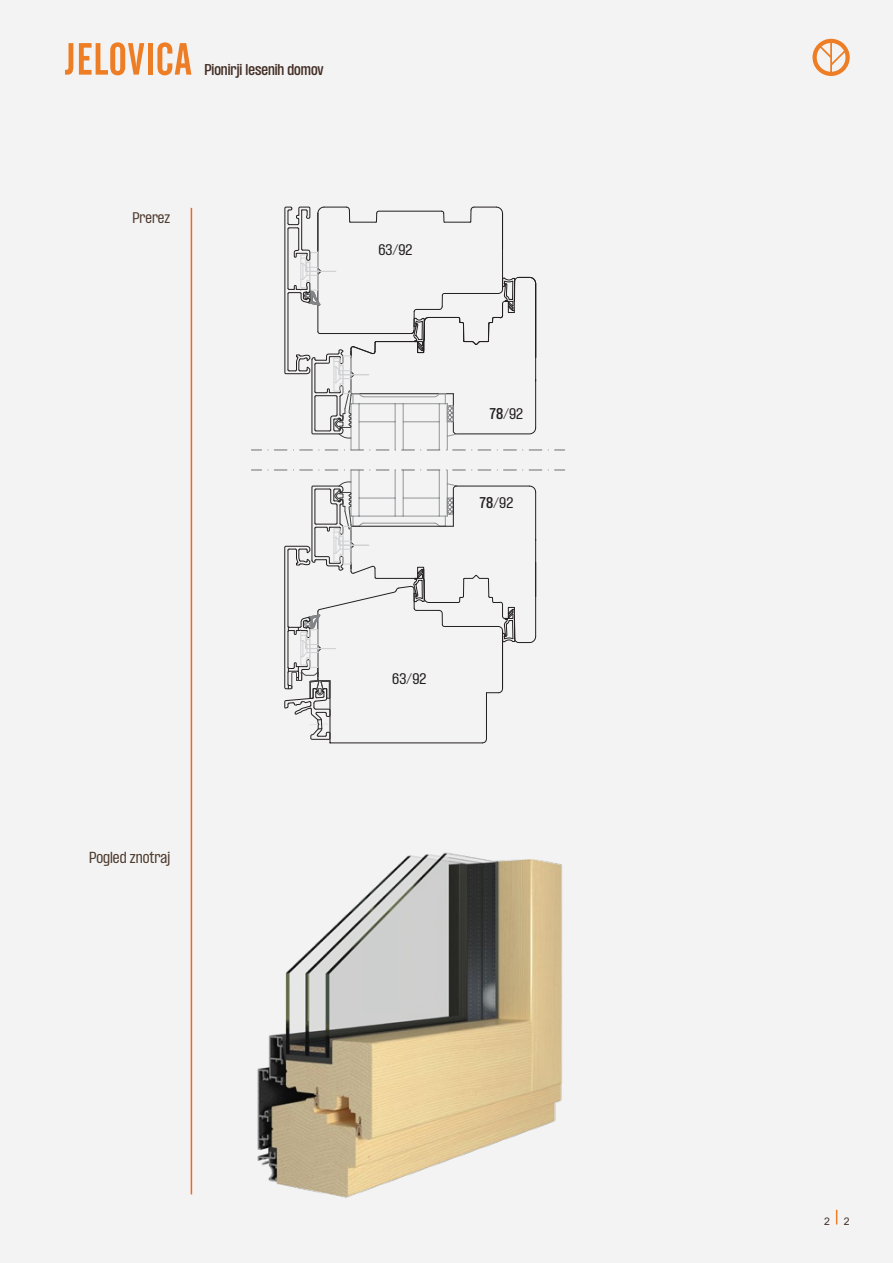
<style>
.page{position:relative;width:893px;height:1263px;background:#f3f3f3}
.page>*{position:absolute;margin:0;border:0;box-sizing:border-box;transform-origin:0 0}
.t1{font:condensed 13.95px "PP Formula";color:#4e3b2e}
.t2{font:600 condensed 13.5px "PP Formula";color:#432e25}
.t3{font:condensed 13.5px "PP Formula";color:#231f20}
.t4{font:condensed 13.5px "PP Formula";color:#4e3b2e}
.t5{font:10.5px "Arial";color:#432e25}
.s1{font-weight:600}
</style>
<div class="page">
<svg style="left:65px;top:43px;width:8px;height:32px"></svg>
<svg style="left:79px;top:42px;width:65px;height:33px"></svg>
<div style="left:148px;top:43px;width:5px;height:32px;background:#ee7e26"></div>
<svg style="left:157px;top:42px;width:34px;height:33px"></svg>
<svg style="left:812px;top:39px;width:38px;height:37px"></svg>
<svg style="left:836px;top:1210px;width:1px;height:14px"></svg>
<hr style="left:191px;top:208px;width:1px;height:986px;background:#f26522">
<svg style="left:268px;top:206px;width:274px;height:245px"></svg>
<svg style="left:268px;top:469px;width:274px;height:275px"></svg>
<img style="left:257px;top:852px;width:305px;height:346px">
<p class="t2" style="left:204px;top:61px;width:121px">Pionirji lesenih domov</p>
<p class="t4" style="left:133px;top:209px;width:39px">Prerez</p>
<p class="t3" style="left:378px;top:241px;width:36px">63/92</p>
<p class="t3" style="left:490px;top:405px;width:35px"><span class="s1">78</span>/92</p>
<p class="t3" style="left:480px;top:494px;width:35px"><span class="s1">78</span>/92</p>
<p class="t3" style="left:392px;top:670px;width:36px">63/92</p>
<p class="t1" style="left:89px;top:848px;width:83px">Pogled znotraj</p>
<p class="t5" style="left:824px;top:1213px;width:7px">2</p>
<p class="t5" style="left:844px;top:1214px;width:7px">2</p>
</div>
